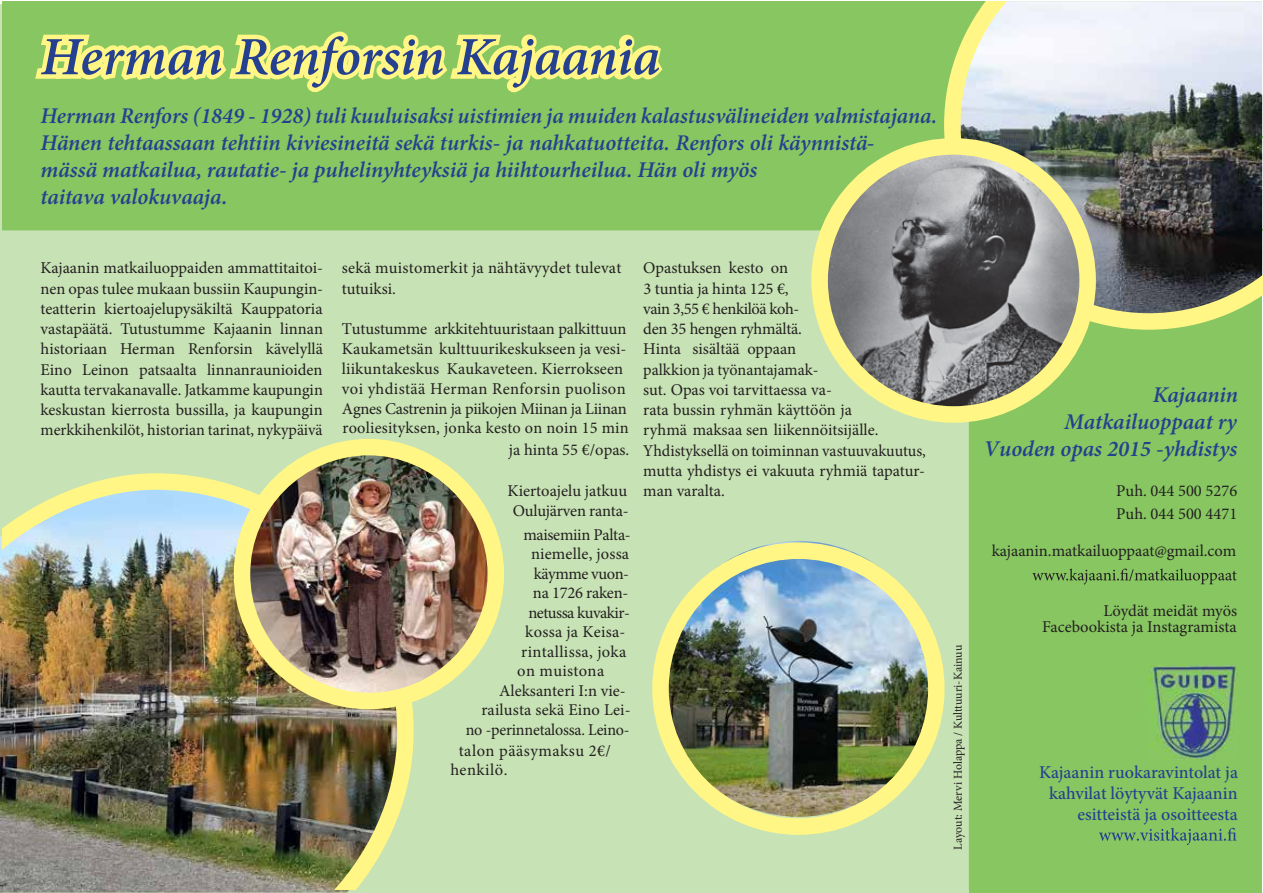
<style>
.page{position:relative;width:1263px;height:893px;background:#fff}
.page>*{position:absolute;margin:0;border:0;box-sizing:border-box;transform-origin:0 0}
.t1{font:italic 600 54px "Minion Pro";letter-spacing:-.005em;color:#25408f}
.t2{font:italic 600 22.5px/27px "Minion Pro";color:#25408f;text-align:right}
.t3{font:500 18px/21px "Minion Pro";color:#25408f;text-align:right}
.t4{font:16.5px/20.2px "Minion Pro";color:#231f20}
.t5{font:16.5px "Minion Pro";letter-spacing:-.03em;color:#231f20}
.t6{font:16.5px "Minion Pro";letter-spacing:.02em;color:#231f20}
.t7{font:16.5px "Minion Pro";letter-spacing:.03em;color:#231f20}
.t8{font:16.5px "Minion Pro";letter-spacing:-.02em;color:#231f20}
.t9{font:12px "Minion Pro";letter-spacing:-.01em;color:#231f20}
</style>
<div class="page">
<div style="left:0;top:5px;width:1249px;height:888px;background:#c7e2b4"></div>
<div style="left:969px;top:330px;width:293px;height:559px;background:#87c661"></div>
<div style="left:2px;top:1px;width:942px;height:229px;background:#87c661"></div>
<svg style="left:944px;top:1px;width:318px;height:329px"></svg>
<img style="left:2px;top:473px;width:412px;height:416px">
<img style="left:826px;top:146px;width:262px;height:268px">
<div style="left:811px;top:138px;width:285px;height:285px;border:16px solid #fff685;border-radius:50%"></div>
<img style="left:238px;top:451px;width:254px;height:244px">
<div style="left:234px;top:439px;width:270px;height:270px;border:16px solid #fff685;border-radius:50%"></div>
<img style="left:661px;top:541px;width:267px;height:276px">
<div style="left:652px;top:542px;width:293px;height:293px;border:16px solid #fff685;border-radius:50%"></div>
<svg style="left:30px;top:27px;width:639px;height:70px"></svg>
<img style="left:1149px;top:666px;width:88px;height:93px">
<svg style="left:1032px;top:568px;width:205px;height:16px"></svg>
<svg style="left:1099px;top:828px;width:138px;height:17px"></svg>
<h1 class="t1" style="left:41px;top:19px;width:621px">Herman Renforsin Kajaania</h1>
<p class="t2" style="left:41px;top:103px;width:898px;text-align:left">Herman Renfors (1849 - 1928) tuli kuuluisaksi uistimien ja muiden kalastusvälineiden valmistajana.<br>Hänen tehtaassaan tehtiin kiviesineitä sekä turkis- ja nahkatuotteita. Renfors oli käynnistä-<br>mässä matkailua, rautatie- ja puhelinyhteyksiä ja hiihtourheilua. Hän oli myös<br>taitava valokuvaaja.</p>
<p class="t4" style="left:41px;top:258px;width:284px;text-align:justify">Kajaanin matkailuoppaiden ammattitaitoi&shy;nen opas tulee mukaan bussiin Kaupungin&shy;teatterin kiertoajelupysäkiltä Kauppatoria vastapäätä. Tutustumme Kajaanin linnan historiaan Herman Renforsin kävelyllä Eino Leinon patsaalta linnanraunioiden kautta tervakanavalle. Jatkamme kaupungin keskustan kierrosta bussilla, ja kaupungin merkkihenkilöt, historian tarinat, nykypäivä</p>
<p class="t4" style="left:342px;top:258px;width:281px">sekä muistomerkit ja nähtävyydet tulevat tutuiksi.</p>
<p class="t4" style="left:342px;top:319px;width:286px">Tutustumme arkkitehtuuristaan palkittuun Kaukametsän kulttuurikeskukseen ja vesi&shy;liikuntakeskus Kaukaveteen. Kierrokseen voi yhdistää Herman Renforsin puolison Agnes Castrenin ja piikojen Miinan ja Liinan</p>
<p class="t4" style="left:343px;top:418px;width:288px">rooliesityksen, jonka kesto on noin 15 min</p>
<p class="t4" style="left:509px;top:440px;width:122px">ja hinta 55 €/opas.</p>
<p class="t4" style="left:508px;top:481px;width:123px;text-align:center">Kiertoajelu jatkuu<br>Oulujärven ranta-</p>
<p class="t8" style="left:523px;top:523px;width:109px">maisemiin Palta-</p>
<p class="t4" style="left:531px;top:544px;width:100px">niemelle, jossa</p>
<p class="t5" style="left:534px;top:562px;width:97px">käymme vuon-</p>
<p class="t4" style="left:533px;top:583px;width:97px">na 1726 raken-</p>
<p class="t5" style="left:528px;top:601px;width:103px">netussa kuvakir-</p>
<p class="t4" style="left:525px;top:622px;width:102px">kossa ja Keisa-</p>
<p class="t6" style="left:521px;top:640px;width:107px">rintallissa, joka</p>
<p class="t6" style="left:517px;top:660px;width:88px">on muistona</p>
<p class="t4" style="left:499px;top:680px;width:128px">Aleksanteri I:n vie-</p>
<p class="t4" style="left:481px;top:700px;width:151px">railusta sekä Eino Lei-</p>
<p class="t4" style="left:466px;top:720px;width:165px">no -perinnetalossa. Leino-</p>
<p class="t7" style="left:459px;top:739px;width:154px">talon pääsymaksu 2€/</p>
<p class="t7" style="left:450px;top:759px;width:59px">henkilö.</p>
<p class="t4" style="left:643px;top:258px;width:284px">Opastuksen kesto on<br>3 tuntia ja hinta 125 €,<br>vain 3,55 € henkilöä koh-<br>den 35 hengen ryhmältä.<br>Hinta sisältää oppaan<br>palkkion ja työnantajamak-<br>sut. Opas voi tarvittaessa va-<br>rata bussin ryhmän käyttöön ja<br>ryhmä maksaa sen liikennöitsijälle.<br>Yhdistyksellä on toiminnan vastuuvakuutus, mutta yhdistys ei vakuuta ryhmiä tapatur&shy;man varalta.</p>
<p class="t9" style="left:950px;top:850px;width:206px;rotate:-90deg">Layout: Mervi Holappa / Kulttuuri-Kainuu</p>
<h2 class="t2" style="left:984px;top:381px;width:256px">Kajaanin<br>Matkailuoppaat ry<br>Vuoden opas 2015 -yhdistys</h2>
<p class="t4" style="left:1116px;top:480px;width:123px;line-height:22.5px">Puh. 044 500 5276<br>Puh. 044 500 4471</p>
<p class="t4" style="left:992px;top:541px;width:246px">kajaanin.matkailuoppaat@gmail.com</p>
<p class="t4" style="left:1042px;top:602px;width:197px;line-height:16.5px;text-align:right">Löydät meidät myös<br>Facebookista ja Instagramista</p>
<p class="t3" style="left:1039px;top:762px;width:200px">Kajaanin ruokaravintolat ja kahvilat löytyvät Kajaanin esitteistä ja osoitteesta</p>
</div>
